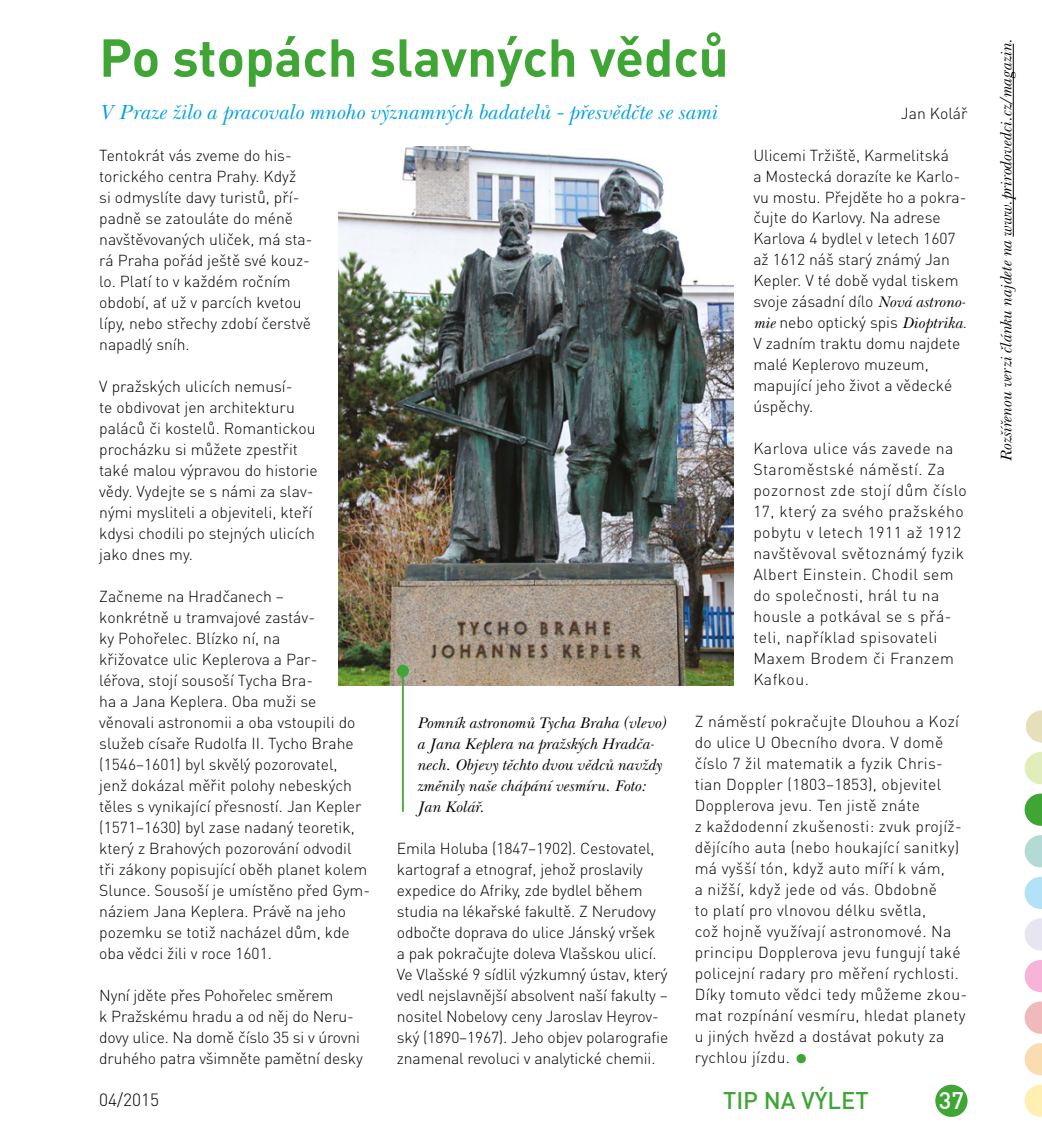
<style>
.page{position:relative;width:1042px;height:1141px;background:#fff}
.page>*{position:absolute;margin:0;border:0;box-sizing:border-box;transform-origin:0 0}
.t1{font:700 52.5px "DIN Pro";color:#3fa535}
.t2{font:500 23.62px "DINCE";color:#3fa535}
.t3{font:500 23.62px "DINCE";color:#fff}
.t4{font:italic 21px "Baskerville Han TOT";color:#009fe3}
.t5{font:300 17.5px "DIN Pro";color:#000}
.t6{font:300 15.75px/21px "DIN Pro";color:#000}
.t7{font:300 15.75px/21px "DIN Pro";letter-spacing:.02em;color:#000}
.t8{font:300 15.75px/21px "DIN Pro";letter-spacing:.03em;color:#000}
.t9{font:italic 15.75px/21px "Baskerville Han TOT";color:#000}
.s1{font-family:"Baskerville Han TOT";font-weight:400;font-style:italic}
.s2{font-family:"Helvetica Neue CE";font-weight:100;font-size:26.25px;color:#3fa535}
</style>
<div class="page">
<hr style="left:1013px;top:44px;width:1px;height:193px;background:#000">
<img style="left:338px;top:146px;width:395px;height:540px">
<div style="left:398px;top:666px;width:10px;height:10px;background:#3fa535;border-radius:50%"></div>
<div style="left:397px;top:665px;width:12px;height:12px;border:2px solid #3fa535;border-radius:50%"></div>
<hr style="left:402px;top:671px;width:2px;height:141px;background:#3fa535">
<div style="left:935px;top:1085px;width:32px;height:32px;background:#3fa535;border-radius:50%"></div>
<svg style="left:1024px;top:1085px;width:18px;height:32px"></svg>
<svg style="left:1024px;top:1043px;width:18px;height:32px"></svg>
<svg style="left:1024px;top:1001px;width:18px;height:33px"></svg>
<svg style="left:1024px;top:960px;width:18px;height:32px"></svg>
<svg style="left:1025px;top:918px;width:17px;height:33px"></svg>
<svg style="left:1024px;top:877px;width:18px;height:32px"></svg>
<svg style="left:1024px;top:835px;width:18px;height:32px"></svg>
<svg style="left:1024px;top:794px;width:18px;height:32px"></svg>
<svg style="left:1024px;top:752px;width:18px;height:32px"></svg>
<svg style="left:1026px;top:710px;width:16px;height:33px"></svg>
<h1 class="t1" style="left:99px;top:22px;width:631px">Po stopách slavných vědců</h1>
<h3 class="t4" style="left:99px;top:101px;width:619px">V Praze žilo a pracovalo mnoho významných badatelů – přesvědčte se sami</h3>
<p class="t6" style="left:901px;top:102px;width:68px">Jan Kolář</p>
<p class="t6" style="left:99px;top:144px;width:215px">Tentokrát vás zveme do his&shy;torického centra Prahy. Když<br>si odmyslíte davy turistů, pří&shy;padně se zatouláte do méně navštěvovaných uliček, má sta&shy;rá Praha pořád ještě své kouz&shy;lo. Platí to v každém ročním období, ať už v parcích kvetou lípy, nebo střechy zdobí čerstvě napadlý sníh.</p>
<p class="t6" style="left:99px;top:375px;width:220px">V pražských ulicích nemusí-<br>te obdivovat jen architekturu paláců či kostelů. Romantickou procházku si můžete zpestřit také malou výpravou do historie vědy. Vydejte se s námi za slav&shy;nými mysliteli a objeviteli, kteří kdysi chodili po stejných ulicích jako dnes my.</p>
<p class="t6" style="left:99px;top:585px;width:272px">Začneme na Hradčanech –<br>konkrétně u tramvajové zastáv-<br>ky Pohořelec. Blízko ní, na<br>křižovatce ulic Keplerova a Par-<br>léřova, stojí sousoší Tycha Bra-<br>ha a Jana Keplera. Oba muži se věnovali astronomii a oba vstoupili do služeb císaře Rudolfa II. Tycho Brahe (1546–1601) byl skvělý pozorovatel,<br>jenž dokázal měřit polohy nebeských těles s vynikající přesností. Jan Kepler (1571–1630) byl zase nadaný teoretik, který z Brahových pozorování odvodil tři zákony popisující oběh planet kolem Slunce. Sousoší je umístěno před Gym&shy;náziem Jana Keplera. Právě na jeho pozemku se totiž nacházel dům, kde oba vědci žili v roce 1601.</p>
<p class="t6" style="left:99px;top:984px;width:265px">Nyní jděte přes Pohořelec směrem<br>k Pražskému hradu a od něj do Neru&shy;dovy ulice. Na domě číslo 35 si v úrovni druhého patra všimněte pamětní desky</p>
<p class="t9" style="left:417px;top:713px;width:251px">Pomník astronomů Tycha Braha (vlevo) a Jana Keplera na pražských Hradča&shy;nech. Objevy těchto dvou vědců navždy změnily naše chápání vesmíru. Foto:<br>Jan Kolář.</p>
<p class="t6" style="left:397px;top:837px;width:273px">Emila Holuba (1847–1902). Cestovatel, kartograf a etnograf, jehož proslavily expedice do Afriky, zde bydlel během studia na lékařské fakultě. Z Nerudovy odbočte doprava do ulice Jánský vršek<br>a pak pokračujte doleva Vlašskou ulicí.<br>Ve Vlašské 9 sídlil výzkumný ústav, který vedl nejslavnější absolvent naší fakulty – nositel Nobelovy ceny Jaroslav Heyrov&shy;ský (1890–1967). Jeho objev polarografie znamenal revoluci v analytické chemii.</p>
<p class="t6" style="left:753px;top:144px;width:215px">Ulicemi Tržiště, Karmelitská<br>a Mostecká dorazíte ke Karlo&shy;vu mostu. Přejděte ho a pokra&shy;čujte do Karlovy. Na adrese<br>Karlova 4 bydlel v letech 1607 až 1612 náš starý známý Jan<br>Kepler. V té době vydal tiskem svoje zásadní dílo <span class="s1">Nová astrono&shy;mie</span> nebo optický spis <span class="s1">Dioptrika</span>.<br>V zadním traktu domu najdete malé Keplerovo muzeum, mapující jeho život a vědecké úspěchy.</p>
<p class="t8" style="left:753px;top:438px;width:215px">Karlova ulice vás zavede na<br>Staroměstské náměstí. Za pozornost zde stojí dům číslo<br>17, který za svého pražského pobytu v letech 1911 až 1912 navštěvoval světoznámý fyzik<br>Albert Einstein. Chodil sem do společnosti, hrál tu na housle a potkával se s přá&shy;teli, například spisovateli<br>Maxem Brodem či Franzem<br>Kafkou.</p>
<p class="t7" style="left:694px;top:711px;width:274px">Z náměstí pokračujte Dlouhou a Kozí do ulice U Obecního dvora. V domě číslo 7 žil matematik a fyzik Chris&shy;tian Doppler (1803–1853), objevitel Dopplerova jevu. Ten jistě znáte<br>z každodenní zkušenosti: zvuk projíž&shy;dějícího auta (nebo houkající sanitky) má vyšší tón, když auto míří k vám,<br>a nižší, když jede od vás. Obdobně<br>to platí pro vlnovou délku světla,<br>což hojně využívají astronomové. Na principu Dopplerova jevu fungují také policejní radary pro měření rychlosti.<br>Díky tomuto vědci tedy můžeme zkou&shy;mat rozpínání vesmíru, hledat planety u jiných hvězd a dostávat pokuty za rychlou jízdu. <span class="s2">•</span></p>
<p class="t5" style="left:99px;top:1088px;width:61px">04/2015</p>
<h2 class="t2" style="left:723px;top:1085px;width:147px">TIP NA VÝLET</h2>
<h2 class="t3" style="left:939px;top:1085px;width:27px">37</h2>
<p class="t9" style="left:996px;top:462px;width:425px;rotate:-90deg">Rozšířenou verzi článku najdete na www.prirodovedci.cz/magazin.</p>
</div>
